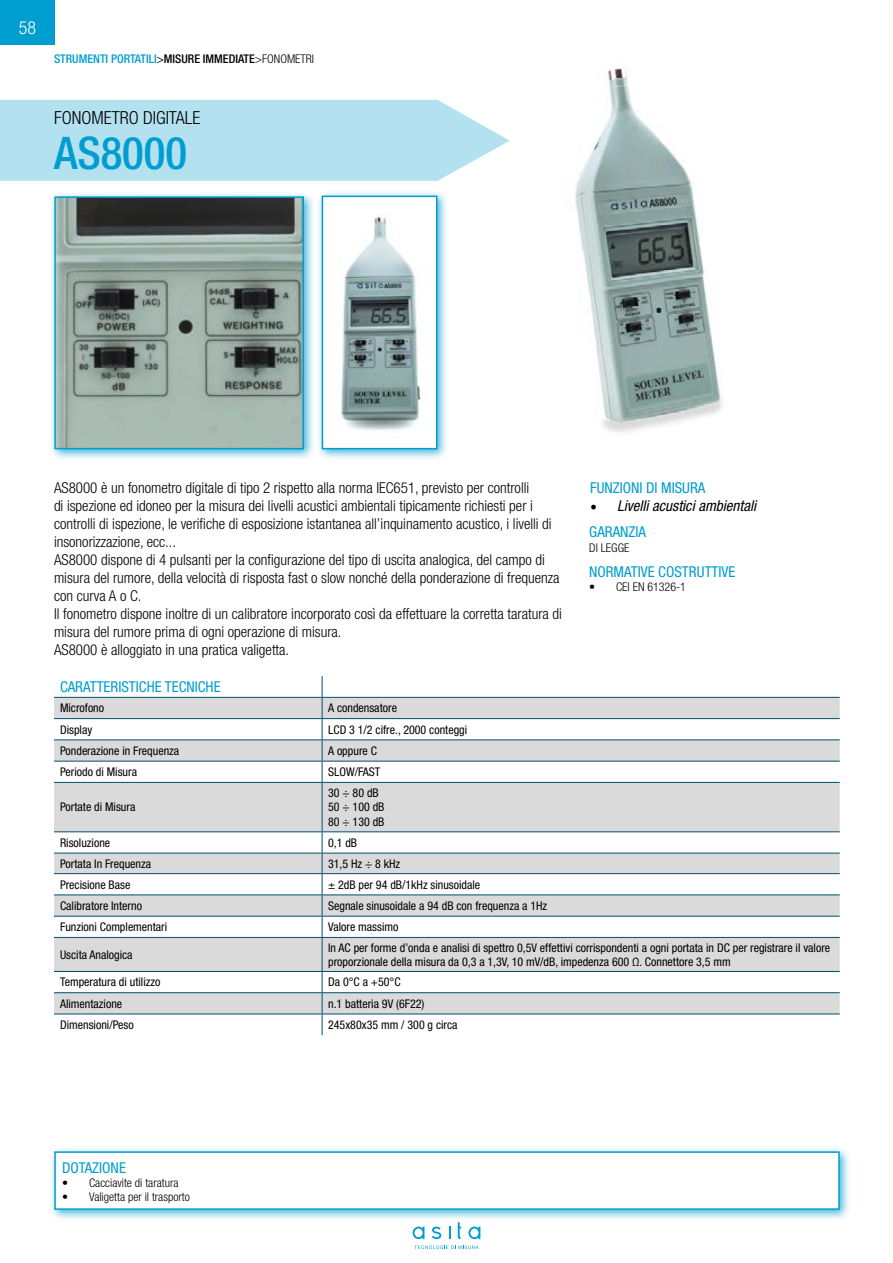
<style>
.page{position:relative;width:893px;height:1263px;background:#fff}
.page>*{position:absolute;margin:0;border:0;box-sizing:border-box;transform-origin:0 0}
.t1{font:500 condensed 45px "Helvetica Neue LT Std";color:#009dd0}
.t2{font:300 condensed 18px "Helvetica Neue LT Std";color:#000}
.t3{font:300 condensed 18px "Helvetica Neue LT Std";color:#fff}
.t4{font:300 condensed 15px/18px "Helvetica Neue LT Std";color:#000}
.t5{font:condensed 15px "Helvetica Neue LT Std";color:#009dd0}
.t6{font:italic condensed 15px/26.4px "Helvetica Neue LT Std";color:#000}
.t7{font:condensed 12px/14.4px "Helvetica Neue LT Std";color:#000}
.t8{font:300 condensed 12px "Helvetica Neue LT Std";color:#000}
.t9{font:500 condensed 12px "Helvetica Neue LT Std";color:#009dd0}
.s1{font-weight:400;color:#000}
.s2{color:#000}
.s3{font-weight:300;color:#000}
.s4{font-family:"Minion Pro";font-style:normal;font-stretch:normal;font-size:18px}
.s5{font-style:normal;color:#009dd0}
</style>
<div class="page">
<svg style="left:54px;top:698px;width:786px;height:315px;fill:#dadada"></svg>
<hr style="left:54px;top:697px;width:268px;height:1px;background:#004e71">
<hr style="left:322px;top:697px;width:518px;height:1px;background:#004e71">
<hr style="left:54px;top:718px;width:268px;height:1px;background:#004e71">
<hr style="left:322px;top:718px;width:518px;height:1px;background:#004e71">
<hr style="left:54px;top:739px;width:268px;height:1px;background:#004e71">
<hr style="left:322px;top:739px;width:518px;height:1px;background:#004e71">
<hr style="left:54px;top:761px;width:268px;height:1px;background:#004e71">
<hr style="left:322px;top:761px;width:518px;height:1px;background:#004e71">
<svg style="left:322px;top:676px;width:1px;height:106px"></svg>
<hr style="left:54px;top:782px;width:268px;height:1px;background:#004e71">
<hr style="left:322px;top:782px;width:518px;height:1px;background:#004e71">
<hr style="left:322px;top:783px;width:1px;height:48px;background:#004e71">
<hr style="left:54px;top:831px;width:268px;height:1px;background:#004e71">
<hr style="left:322px;top:831px;width:518px;height:1px;background:#004e71">
<hr style="left:54px;top:853px;width:268px;height:1px;background:#004e71">
<hr style="left:322px;top:853px;width:518px;height:1px;background:#004e71">
<hr style="left:54px;top:873px;width:268px;height:1px;background:#004e71">
<hr style="left:322px;top:873px;width:518px;height:1px;background:#004e71">
<hr style="left:54px;top:894px;width:268px;height:1px;background:#004e71">
<hr style="left:322px;top:894px;width:518px;height:1px;background:#004e71">
<hr style="left:54px;top:916px;width:268px;height:1px;background:#004e71">
<hr style="left:322px;top:916px;width:518px;height:1px;background:#004e71">
<svg style="left:322px;top:832px;width:1px;height:105px"></svg>
<hr style="left:54px;top:937px;width:268px;height:1px;background:#004e71">
<hr style="left:322px;top:937px;width:518px;height:1px;background:#004e71">
<hr style="left:322px;top:938px;width:1px;height:33px;background:#004e71">
<hr style="left:54px;top:971px;width:268px;height:1px;background:#004e71">
<hr style="left:322px;top:971px;width:518px;height:1px;background:#004e71">
<hr style="left:54px;top:992px;width:268px;height:1px;background:#004e71">
<hr style="left:322px;top:992px;width:518px;height:1px;background:#004e71">
<hr style="left:54px;top:1013px;width:268px;height:1px;background:#004e71">
<hr style="left:322px;top:1013px;width:518px;height:1px;background:#004e71">
<svg style="left:322px;top:972px;width:1px;height:63px"></svg>
<div style="left:49px;top:1146px;width:802px;height:75px;background:#009dd0;opacity:.75"></div>
<div style="left:54px;top:1151px;width:786px;height:59px;background:#fff;border:2px solid #009dd0"></div>
<img style="left:575px;top:68px;width:147px;height:365px">
<div style="left:49px;top:191px;width:267px;height:270px;background:#009dd0;opacity:.75"></div>
<img style="left:57px;top:199px;width:244px;height:247px">
<div style="left:54px;top:196px;width:250px;height:253px;border:2px solid #009dd0"></div>
<div style="left:316px;top:190px;width:133px;height:271px;background:#009dd0;opacity:.75"></div>
<img style="left:325px;top:199px;width:109px;height:247px">
<div style="left:322px;top:196px;width:115px;height:253px;border:2px solid #009dd0"></div>
<div style="left:0;top:0;width:55px;height:44px;background:#009dd0"></div>
<svg style="left:413px;top:1226px;width:11px;height:13px"></svg>
<svg style="left:432px;top:1226px;width:9px;height:13px"></svg>
<svg style="left:449px;top:1226px;width:1px;height:13px"></svg>
<svg style="left:458px;top:1222px;width:3px;height:17px"></svg>
<svg style="left:468px;top:1226px;width:12px;height:13px"></svg>
<svg style="left:414px;top:1245px;width:65px;height:4px"></svg>
<svg style="left:0;top:100px;width:510px;height:81px;background:#b7e2f0"></svg>
<p class="t3" style="left:19px;top:17px;width:19px">58</p>
<p class="t9" style="left:54px;top:51px;width:262px">STRUMENTI PORTATILI<span class="s1">&gt;</span><span class="s2">MISURE IMMEDIATE</span><span class="s3">&gt;FONOMETRI</span></p>
<p class="t2" style="left:54px;top:108px;width:148px">FONOMETRO DIGITALE</p>
<h1 class="t1" style="left:54px;top:126px;width:135px">AS8000</h1>
<p class="t4" style="left:54px;top:479px;width:509px">AS8000 è un fonometro digitale di tipo 2 rispetto alla norma IEC651, previsto per controlli<br>di ispezione ed idoneo per la misura dei livelli acustici ambientali tipicamente richiesti per i controlli di ispezione, le verifiche di esposizione istantanea all’inquinamento acustico, i livelli di insonorizzazione, ecc...<br>AS8000 dispone di 4 pulsanti per la configurazione del tipo di uscita analogica, del campo di misura del rumore, della velocità di risposta fast o slow nonché della ponderazione di frequenza con curva A o C.<br>Il fonometro dispone inoltre di un calibratore incorporato così da effettuare la corretta taratura di misura del rumore prima di ogni operazione di misura.<br>AS8000 è alloggiato in una pratica valigetta.</p>
<p class="t5" style="left:590px;top:479px;width:117px">FUNZIONI DI MISURA</p>
<p class="t6" style="left:589px;top:493px;width:168px"><span class="s4">•</span> Livelli acustici ambientali<br><span class="s5">GARANZIA</span></p>
<p class="t8" style="left:589px;top:541px;width:42px">DI LEGGE</p>
<p class="t5" style="left:589px;top:563px;width:148px">NORMATIVE COSTRUTTIVE</p>
<p class="t8" style="left:589px;top:580px;width:98px">• CEI EN 61326-1</p>
<p class="t5" style="left:60px;top:678px;width:162px">CARATTERISTICHE TECNICHE</p>
<p class="t7" style="left:60px;top:701px;width:46px">Microfono</p>
<p class="t7" style="left:328px;top:701px;width:70px">A condensatore</p>
<p class="t7" style="left:60px;top:722px;width:34px">Display</p>
<p class="t7" style="left:328px;top:722px;width:141px">LCD 3 1/2 cifre., 2000 conteggi</p>
<p class="t7" style="left:60px;top:743px;width:121px">Ponderazione in Frequenza</p>
<p class="t7" style="left:328px;top:743px;width:50px">A oppure C</p>
<p class="t7" style="left:60px;top:764px;width:79px">Periodo di Misura</p>
<p class="t7" style="left:328px;top:764px;width:54px">SLOW/FAST</p>
<p class="t7" style="left:60px;top:800px;width:77px">Portate di Misura</p>
<p class="t7" style="left:328px;top:785px;width:58px">30 ÷ 80 dB<br>50 ÷ 100 dB<br>80 ÷ 130 dB</p>
<p class="t7" style="left:60px;top:835px;width:52px">Risoluzione</p>
<p class="t7" style="left:328px;top:835px;width:31px">0,1 dB</p>
<p class="t7" style="left:60px;top:856px;width:93px">Portata In Frequenza</p>
<p class="t7" style="left:328px;top:856px;width:74px">31,5 Hz ÷ 8 kHz</p>
<p class="t7" style="left:60px;top:877px;width:72px">Precisione Base</p>
<p class="t7" style="left:328px;top:877px;width:154px">± 2dB per 94 dB/1kHz sinusoidale</p>
<p class="t7" style="left:60px;top:898px;width:84px">Calibratore Interno</p>
<p class="t7" style="left:328px;top:898px;width:221px">Segnale sinusoidale a 94 dB con frequenza a 1Hz</p>
<p class="t7" style="left:60px;top:919px;width:109px">Funzioni Complementari</p>
<p class="t7" style="left:328px;top:919px;width:72px">Valore massimo</p>
<p class="t7" style="left:60px;top:947px;width:74px">Uscita Analogica</p>
<p class="t7" style="left:328px;top:940px;width:504px">In AC per forme d’onda e analisi di spettro 0,5V effettivi corrispondenti a ogni portata in DC per registrare il valore proporzionale della misura da 0,3 a 1,3V, 10 mV/dB, impedenza 600 Ω. Connettore 3,5 mm</p>
<p class="t7" style="left:60px;top:975px;width:102px">Temperatura di utilizzo</p>
<p class="t7" style="left:328px;top:975px;width:74px">Da 0°C a +50°C</p>
<p class="t7" style="left:60px;top:996px;width:64px">Alimentazione</p>
<p class="t7" style="left:328px;top:996px;width:98px">n.1 batteria 9V (6F22)</p>
<p class="t7" style="left:60px;top:1017px;width:75px">Dimensioni/Peso</p>
<p class="t7" style="left:328px;top:1017px;width:131px">245x80x35 mm / 300 g circa</p>
<p class="t5" style="left:62px;top:1158px;width:65px">DOTAZIONE</p>
<p class="t8" style="left:62px;top:1176px;width:118px">• Cacciavite di taratura</p>
<p class="t8" style="left:62px;top:1190px;width:129px">• Valigetta per il trasporto</p>
</div>
